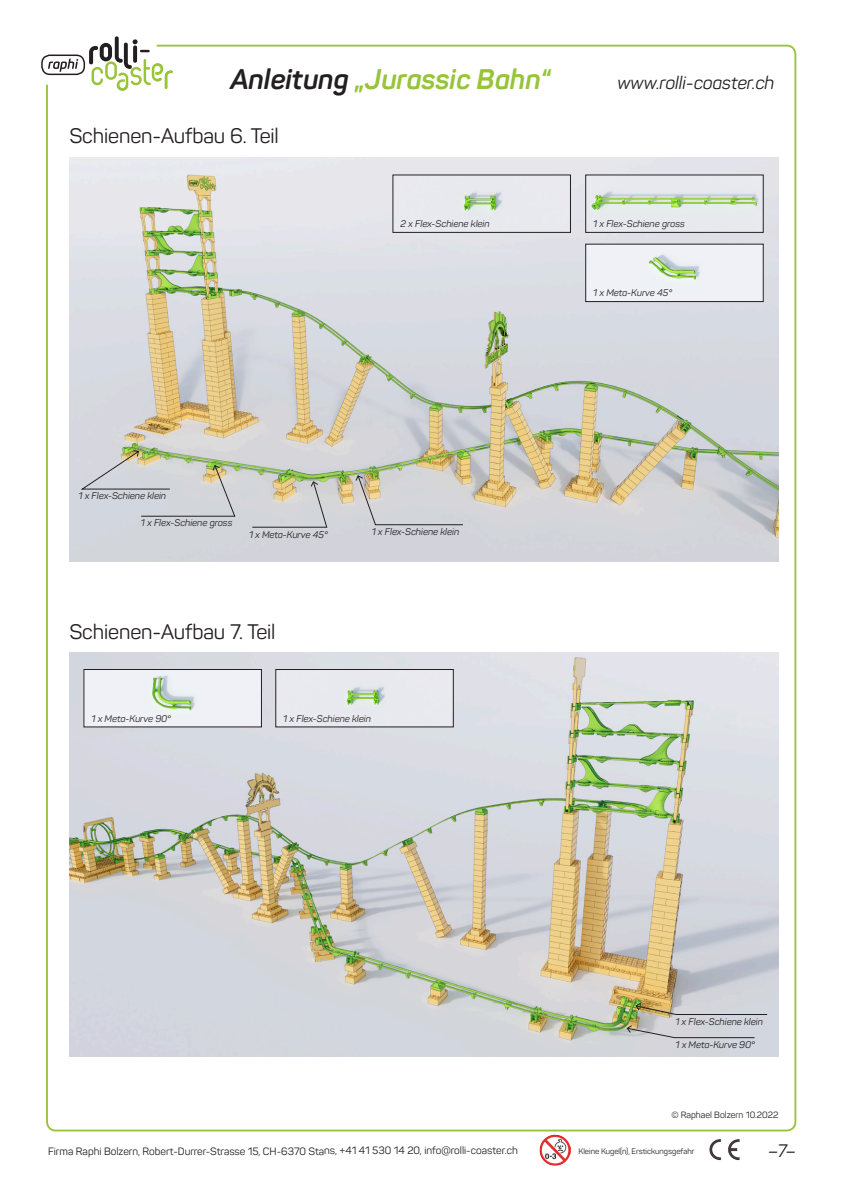
<style>
.page{position:relative;width:842px;height:1191px;background:#fff}
.page>*{position:absolute;margin:0;border:0;box-sizing:border-box;transform-origin:0 0}
.t1{font:italic 700 28px "Panton";color:#97c438}
.t2{font:20.7px "Panton";letter-spacing:-.005em;color:#231f20}
.t3{font:italic 18px "Panton";color:#231f20}
.t4{font:italic 17.9px "Panton";color:#231f20}
.t5{font:10.5px "Panton";letter-spacing:-.005em;color:#231f20}
.t6{font:italic 9.5px "Panton";color:#231f20}
.t7{font:9px "Panton";color:#231f20}
.t8{font:7.9px "Panton";color:#231f20}
.s1{color:#231f20}
</style>
<div class="page">
<img style="left:709px;top:1139px;width:31px;height:22px">
<img style="left:539px;top:1134px;width:32px;height:32px">
<svg style="left:89px;top:36px;width:84px;height:55px"></svg>
<svg style="left:48px;top:59px;width:30px;height:13px"></svg>
<div style="left:41px;top:55px;width:44px;height:20px;border:2px solid #231f20;border-radius:8px"></div>
<img style="left:69px;top:157px;width:709px;height:404px">
<img style="left:69px;top:652px;width:709px;height:404px">
<svg style="left:355px;top:475px;width:109px;height:50px;background:#cfcfcd"></svg>
<svg style="left:80px;top:450px;width:156px;height:67px;background:#cacdc9"></svg>
<svg style="left:252px;top:481px;width:76px;height:47px;background:#ceccc8"></svg>
<svg style="left:626px;top:1024px;width:129px;height:14px;background:#c4c5c8"></svg>
<svg style="left:635px;top:1002px;width:133px;height:13px;background:#bfbaac"></svg>
<div style="left:395px;top:177px;width:174px;height:54px;background:#e7e9ef"></div>
<div style="left:393px;top:175px;width:178px;height:58px;border:1px solid #231f20"></div>
<div style="left:277px;top:671px;width:175px;height:54px;background:#e7e9ef"></div>
<div style="left:275px;top:669px;width:179px;height:58px;border:1px solid #231f20"></div>
<img style="left:587px;top:177px;width:174px;height:54px">
<div style="left:585px;top:175px;width:178px;height:58px;border:1px solid #231f20"></div>
<img style="left:587px;top:246px;width:174px;height:54px">
<div style="left:585px;top:244px;width:178px;height:58px;border:1px solid #231f20"></div>
<img style="left:86px;top:671px;width:174px;height:54px">
<div style="left:84px;top:669px;width:178px;height:58px;border:1px solid #231f20"></div>
<h1 class="t1" style="left:230px;top:62px;width:322px"><span class="s1">Anleitung</span> „Jurassic Bahn“</h1>
<h3 class="t3" style="left:617px;top:72px;width:158px">www.rolli-coaster.ch</h3>
<h2 class="t2" style="left:69px;top:123px;width:211px">Schienen-Aufbau 6. Teil</h2>
<p class="t6" style="left:400px;top:218px;width:91px">2 x Flex-Schiene klein</p>
<p class="t6" style="left:79px;top:490px;width:89px">1 x Flex-Schiene klein</p>
<p class="t6" style="left:141px;top:517px;width:93px">1 x Flex-Schiene gross</p>
<p class="t6" style="left:249px;top:529px;width:80px">1 x Meta-Kurve 45°</p>
<h2 class="t2" style="left:69px;top:619px;width:208px">Schienen-Aufbau 7. Teil</h2>
<p class="t6" style="left:372px;top:526px;width:89px">1 x Flex-Schiene klein</p>
<p class="t6" style="left:91px;top:712px;width:81px">1 x Meta-Kurve 90°</p>
<p class="t6" style="left:283px;top:712px;width:89px">1 x Flex-Schiene klein</p>
<p class="t6" style="left:593px;top:218px;width:93px">1 x Flex-Schiene gross</p>
<p class="t6" style="left:593px;top:287px;width:80px">1 x Meta-Kurve 45°</p>
<p class="t6" style="left:675px;top:1016px;width:89px">1 x Flex-Schiene klein</p>
<p class="t6" style="left:675px;top:1039px;width:81px">1 x Meta-Kurve 90°</p>
<p class="t7" style="left:671px;top:1109px;width:109px">© Raphael Bolzern 10.2022</p>
<p class="t5" style="left:48px;top:1144px;width:471px">Firma Raphi Bolzern, Robert-Durrer-Strasse 15, CH-6370 Stans, +41 41 530 14 20, info@rolli-coaster.ch</p>
<p class="t8" style="left:578px;top:1146px;width:117px">Kleine Kugel(n), Erstickungsgefahr</p>
<h3 class="t4" style="left:768px;top:1139px;width:30px">–7–</h3>
</div>
